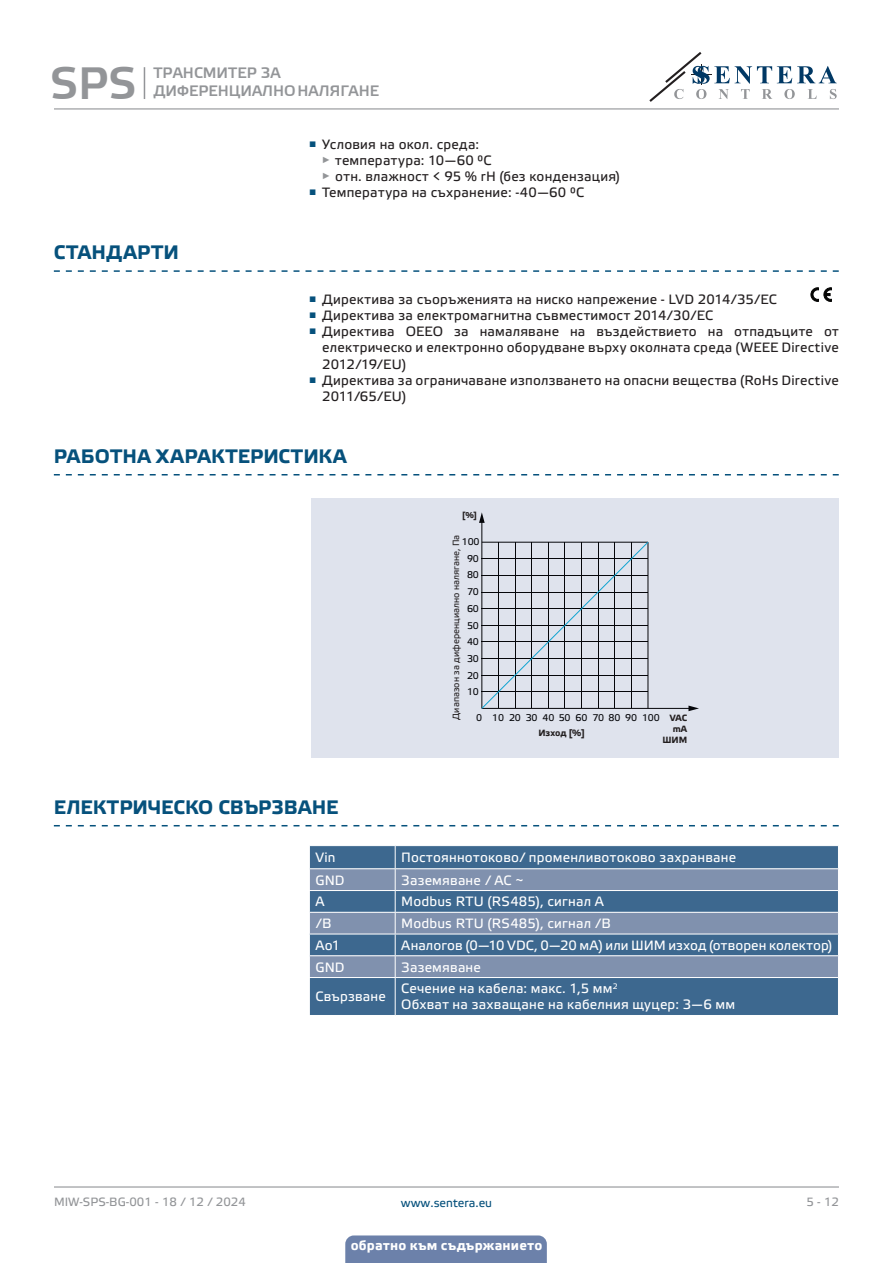
<style>
.page{position:relative;width:893px;height:1263px;background:#fff}
.page>*{position:absolute;margin:0;border:0;box-sizing:border-box;transform-origin:0 0}
.t1{font:45px "Etelka Medium Pro";color:#939598}
.t2{font:700 19.5px "Etelka Text Pro";letter-spacing:.005em;color:#06517c}
.t3{font:700 19.5px "Etelka Text Pro";letter-spacing:.025em;color:#06517c}
.t4{font:15px/18px "Etelka Medium Pro";color:#939598}
.t5{font:13.5px/16.2px "Etelka Text Pro";letter-spacing:.015em;color:#231f20;text-align:justify}
.TABLE_TEXT_WHITE{font:13.5px/16.2px "Etelka Text Pro";letter-spacing:.015em;color:#fff}
.t6{font:700 13.5px "Etelka Text Pro";letter-spacing:.015em;color:#fff}
.t7{font:12px "Etelka Text Pro";color:#939598}
.t8{font:12px "Etelka Text Pro";color:#06517c}
.t9{font:9.75px "Etelka Text Pro";letter-spacing:-.02em;color:#05060a}
.t10{font:9px "Etelka Text Pro";color:#231f20}
.t11{font:700 9px/10.8px "Etelka Text Pro";color:#231f20;text-align:right}
.t12{font:700 8.4px "Etelka Text Pro";color:#231f20}
</style>
<div class="page">
<hr style="left:54px;top:108px;width:785px;height:1px;background:#939598">
<hr style="left:54px;top:1186px;width:785px;height:1px;background:#939598">
<svg style="left:649px;top:52px;width:188px;height:50px"></svg>
<div style="left:345px;top:1235px;width:202px;height:28px;background:#6c81aa"></div>
<svg style="left:54px;top:270px;width:785px;height:2px"></svg>
<svg style="left:54px;top:474px;width:785px;height:1px"></svg>
<svg style="left:54px;top:825px;width:785px;height:1px"></svg>
<svg style="left:810px;top:287px;width:21px;height:15px"></svg>
<div style="left:312px;top:498px;width:527px;height:260px;background:#dfe3ed"></div>
<hr style="left:481px;top:521px;width:1px;height:187px;background:#05060a">
<svg style="left:479px;top:512px;width:6px;height:11px"></svg>
<hr style="left:482px;top:708px;width:208px;height:1px;background:#05060a">
<svg style="left:688px;top:705px;width:11px;height:6px"></svg>
<svg style="left:481px;top:541px;width:168px;height:168px"></svg>
<div style="left:310px;top:846px;width:528px;height:169px;background:#3d688f"></div>
<svg style="left:310px;top:869px;width:528px;height:108px;background:#6782a2"></svg>
<hr style="left:309px;top:868px;width:86px;height:1px;background:#fff">
<hr style="left:395px;top:868px;width:444px;height:1px;background:#fff">
<hr style="left:309px;top:890px;width:86px;height:1px;background:#fff">
<hr style="left:395px;top:890px;width:444px;height:1px;background:#fff">
<hr style="left:309px;top:912px;width:86px;height:1px;background:#fff">
<hr style="left:395px;top:912px;width:444px;height:1px;background:#fff">
<hr style="left:309px;top:934px;width:86px;height:1px;background:#fff">
<hr style="left:395px;top:934px;width:444px;height:1px;background:#fff">
<hr style="left:309px;top:955px;width:86px;height:1px;background:#fff">
<svg style="left:309px;top:846px;width:1px;height:111px"></svg>
<hr style="left:395px;top:955px;width:444px;height:1px;background:#fff">
<svg style="left:395px;top:846px;width:1px;height:131px"></svg>
<hr style="left:309px;top:977px;width:86px;height:1px;background:#fff">
<hr style="left:395px;top:977px;width:444px;height:1px;background:#fff">
<hr style="left:395px;top:978px;width:1px;height:37px;background:#fff">
<hr style="left:144px;top:67px;width:1px;height:32px;background:#939598">
<h1 class="t1" style="left:50px;top:59px;width:88px">SPS</h1>
<p class="t4" style="left:153px;top:65px;width:227px">ТРАНСМИТЕР ЗА<br>ДИФЕРЕНЦИАЛНО НАЛЯГАНЕ</p>
<p class="t3" style="left:54px;top:242px;width:127px">СТАНДАРТИ</p>
<p class="t5" style="left:309px;top:137px;width:172px"><sup>■</sup> Условия на окол. среда:</p>
<p class="t5" style="left:322px;top:153px;width:171px"><sup>►</sup> температура: 10—60 °C</p>
<p class="t5" style="left:322px;top:169px;width:300px"><sup>►</sup> отн. влажност &lt; 95 % rH (без кондензация)</p>
<p class="t5" style="left:309px;top:185px;width:277px"><sup>■</sup> Температура на съхранение: -40—60 °C</p>
<p class="t5" style="left:309px;top:292px;width:469px"><sup>■</sup> Директива за съоръженията на ниско напрежение - LVD 2014/35/EC</p>
<p class="t5" style="left:309px;top:308px;width:406px"><sup>■</sup> Директива за електромагнитна съвместимост 2014/30/EC</p>
<p class="t5" style="left:322px;top:324px;width:518px;text-indent:-13px"><sup>■</sup> Директива ОЕЕО за намаляване на въздействието на отпадъците от електрическо и електронно оборудване върху околната среда (WEEE Directive 2012/19/EU)</p>
<p class="t5" style="left:322px;top:373px;width:518px;text-indent:-13px"><sup>■</sup> Директива за ограничаване използването на опасни вещества (RoHs Directive<br>2011/65/EU)</p>
<p class="t2" style="left:54px;top:445px;width:294px">РАБОТНА ХАРАКТЕРИСТИКА</p>
<p class="t12" style="left:462px;top:511px;width:16px">[%]</p>
<p class="t10" style="left:451px;top:720px;width:187px;rotate:-90deg">Диапазон за диференциално налягане, Па</p>
<p class="t9" style="left:462px;top:537px;width:19px">100</p>
<p class="t9" style="left:467px;top:554px;width:13px">90</p>
<p class="t9" style="left:467px;top:570px;width:13px">80</p>
<p class="t9" style="left:467px;top:586px;width:13px">70</p>
<p class="t9" style="left:467px;top:603px;width:13px">60</p>
<p class="t9" style="left:467px;top:620px;width:13px">50</p>
<p class="t9" style="left:467px;top:636px;width:13px">40</p>
<p class="t9" style="left:467px;top:653px;width:13px">30</p>
<p class="t9" style="left:467px;top:670px;width:13px">20</p>
<p class="t9" style="left:467px;top:686px;width:13px">10</p>
<p class="t9" style="left:476px;top:713px;width:185px">0 10 20 30 40 50 60 70 80 90 100</p>
<p class="t11" style="left:662px;top:713px;width:26px">VAC mA<br>ШИМ</p>
<p class="t11" style="left:538px;top:727px;width:48px">Изход [%]</p>
<p class="t2" style="left:54px;top:796px;width:286px">ЕЛЕКТРИЧЕСКО СВЪРЗВАНЕ</p>
<p class="TABLE_TEXT_WHITE" style="left:315px;top:850px;width:22px">Vin</p>
<p class="TABLE_TEXT_WHITE" style="left:401px;top:850px;width:336px">Постояннотоково/ променливотоково захранване</p>
<p class="TABLE_TEXT_WHITE" style="left:315px;top:872px;width:31px">GND</p>
<p class="TABLE_TEXT_WHITE" style="left:401px;top:872px;width:124px">Заземяване / AC ~</p>
<p class="TABLE_TEXT_WHITE" style="left:315px;top:894px;width:11px">A</p>
<p class="TABLE_TEXT_WHITE" style="left:401px;top:894px;width:204px">Modbus RTU (RS485), сигнал A</p>
<p class="TABLE_TEXT_WHITE" style="left:315px;top:916px;width:18px">/B</p>
<p class="TABLE_TEXT_WHITE" style="left:401px;top:916px;width:211px">Modbus RTU (RS485), сигнал /B</p>
<p class="TABLE_TEXT_WHITE" style="left:315px;top:938px;width:26px">Ao1</p>
<p class="TABLE_TEXT_WHITE" style="left:401px;top:938px;width:433px">Аналогов (0—10 VDC, 0—20 мA) или ШИМ изход (отворен колектор)</p>
<p class="TABLE_TEXT_WHITE" style="left:315px;top:959px;width:31px">GND</p>
<p class="TABLE_TEXT_WHITE" style="left:401px;top:959px;width:81px">Заземяване</p>
<p class="TABLE_TEXT_WHITE" style="left:315px;top:989px;width:72px">Свързване</p>
<p class="TABLE_TEXT_WHITE" style="left:401px;top:981px;width:335px">Сечение на кабела: макс. 1,5 мм<sup>2<br></sup>Обхват на захващане на кабелния щуцер: 3—6 мм</p>
<p class="t7" style="left:54px;top:1195px;width:193px">MIW-SPS-BG-001 - 18 / 12 / 2024</p>
<p class="t8" style="left:401px;top:1196px;width:93px">www.sentera.eu</p>
<p class="t7" style="left:806px;top:1195px;width:34px">5 - 12</p>
<p class="t6" style="left:351px;top:1238px;width:193px">обратно към съдържанието</p>
</div>
